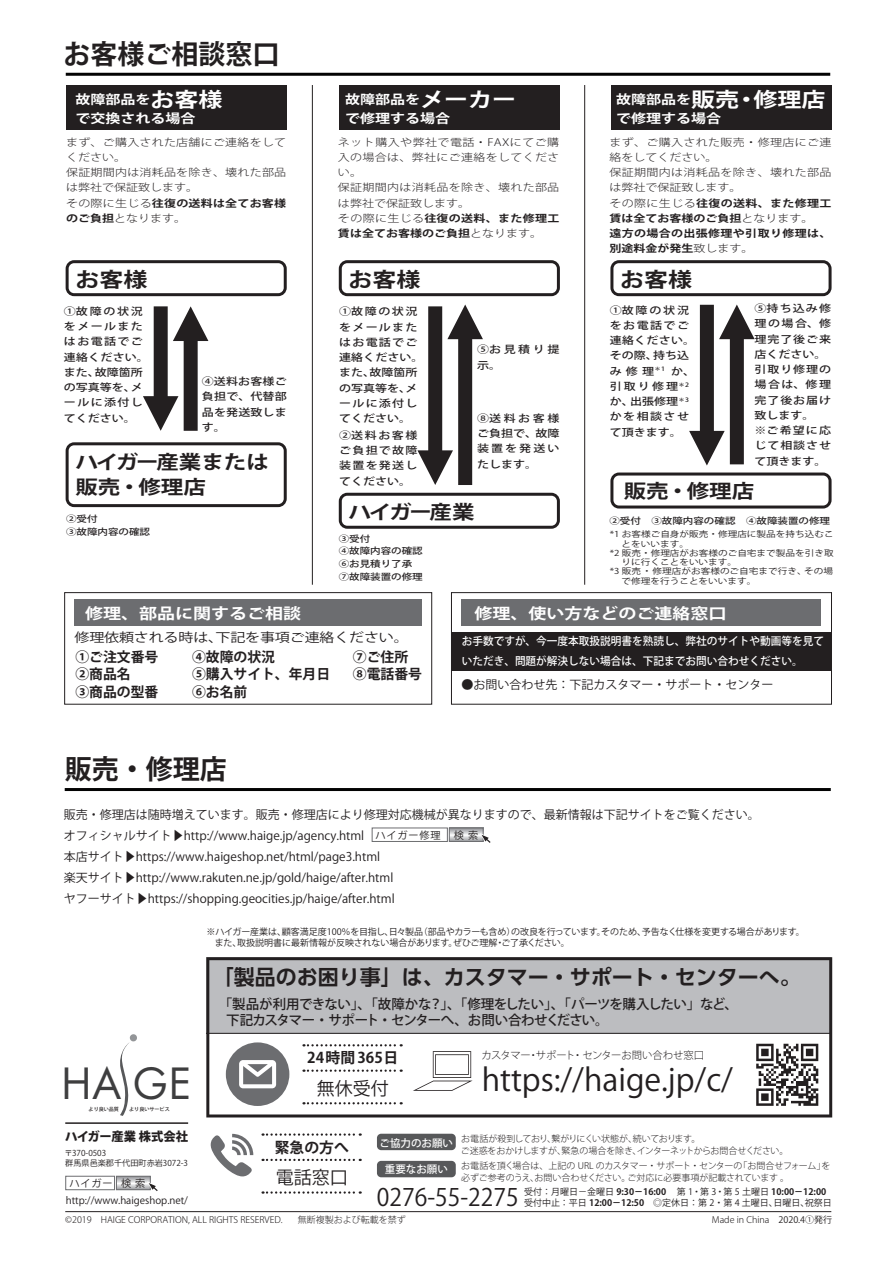
<style>
.page{position:relative;width:893px;height:1263px;background:#fff}
.page>*{position:absolute;margin:0;border:0;box-sizing:border-box;transform-origin:0 0}
.t1{font:47.25px "Futura PT";color:#3e3e3f}
.t2{font:30.75px "Koz Go Pr 6 N";color:#231f20}
.t3{font:700 27px "Koz Go Pr 6 N";color:#231f20}
.t4{font:24px "Koz Go Pr 6 N";color:#231f20;scale:.95 1}
.t5{font:700 21px "UD Shin Go Pro De";color:#231f20}
.t6{font:700 20.25px "Koz Go Pr 6 N";color:#fff;scale:1.18 1}
.t7{font:700 20.25px "Koz Go Pr 6 N";color:#231f20;scale:1.18 1}
.t8{font:700 19.05px/25.3px "Koz Go Pr 6 N";color:#231f20;scale:1.18 1}
.t9{font:18px "Koz Go Pr 6 N";color:#231f20}
.t10{font:700 15.3px "Koz Go Pr 6 N";color:#fff;scale:1.18 1}
.t11{font:700 14.85px "Koz Go Pr 6 N";color:#231f20}
.t12{font:700 13.8px/17.5px "Koz Go Pr 6 N";color:#231f20}
.t13{font:500 13.5px/16.5px "Koz Go Pr 6 N";letter-spacing:-.04em;color:#231f20}
.t14{font:700 12.75px/19px "Koz Go Pr 6 N";color:#fff;scale:1.18 1}
.t15{font:12.75px "Koz Go Pr 6 N";letter-spacing:-.01em;color:#231f20;scale:1.18 1}
.t16{font:800 12.3px "Koz Go Pr 6 N";letter-spacing:-.005em;color:#231f20}
.t17{font:12px/21px "Koz Go Pr 6 N";color:#231f20}
.t18{font:500 10.95px/19.5px "Koz Go Pr 6 N";color:#fff}
.t19{font:500 10.5px "Koz Go Pr 6 N";color:#fff}
.t20{font:300 10.35px "Koz Go Pr 6 N";letter-spacing:-.01em;color:#231f20}
.t21{font:300 10.2px/15.3px "Koz Go Pr 6 N";letter-spacing:.025em;color:#231f20;scale:1.18 1}
.t22{font:500 10.2px/15.3px "Koz Go Pr 6 N";letter-spacing:.075em;color:#231f20;text-align:justify;scale:1.18 1}
.t23{font:500 10.2px/15.3px "Koz Go Pr 6 N";letter-spacing:.125em;color:#231f20;scale:1.18 1}
.t24{font:500 10.2px/15.3px "Koz Go Pr 6 N";letter-spacing:.115em;color:#231f20;scale:1.18 1}
.t25{font:500 10.2px/15.3px "Koz Go Pr 6 N";letter-spacing:.105em;color:#231f20;scale:1.18 1}
.t26{font:10.05px "Koz Go Pr 6 N";letter-spacing:.085em;color:#231f20}
.t27{font:9.9px "Koz Go Pr 6 N";color:#231f20}
.t28{font:9px/10.5px "Koz Go Pr 6 N";color:#231f20}
.t29{font:300 9px/12px "Koz Go Pr 6 N";color:#231f20}
.t30{font:300 9px/12px "Koz Go Pr 6 N";letter-spacing:-.025em;color:#231f20}
.t31{font:500 8.85px/12.8px "Koz Go Pr 6 N";color:#231f20;scale:1.18 1}
.t32{font:8.1px/9.3px "Koz Go Pr 6 N";color:#231f20;scale:1.18 1}
.t33{font:8.1px/9.8px "Koz Go Pr 6 N";color:#231f20}
.t34{font:500 5.1px "Koz Go Pr 6 N";color:#231f20}
.s1{font-size:20.25px}
.s2{font-weight:700}
.s3{font-size:12.75px}
.s4{font-weight:400}
</style>
<div class="page">
<hr style="left:65px;top:788px;width:766px;height:3px;background:#030303">
<hr style="left:66px;top:73px;width:764px;height:3px;background:#030303">
<div style="left:66px;top:85px;width:220px;height:44px;background:#231f20"></div>
<div style="left:339px;top:85px;width:220px;height:44px;background:#231f20"></div>
<div style="left:611px;top:85px;width:220px;height:44px;background:#231f20"></div>
<svg style="left:66px;top:442px;width:221px;height:65px"></svg>
<svg style="left:66px;top:260px;width:221px;height:36px"></svg>
<svg style="left:143px;top:306px;width:65px;height:125px"></svg>
<hr style="left:312px;top:85px;width:1px;height:500px;background:#231f20">
<hr style="left:584px;top:85px;width:1px;height:500px;background:#231f20">
<div style="left:75px;top:599px;width:347px;height:27px;background:#6c6d70"></div>
<div style="left:462px;top:599px;width:359px;height:27px;background:#6c6d70"></div>
<div style="left:451px;top:631px;width:380px;height:39px;background:#231f20"></div>
<svg style="left:417px;top:304px;width:66px;height:181px"></svg>
<svg style="left:339px;top:260px;width:221px;height:36px"></svg>
<svg style="left:339px;top:493px;width:221px;height:36px"></svg>
<svg style="left:689px;top:304px;width:66px;height:161px"></svg>
<svg style="left:610px;top:260px;width:222px;height:36px"></svg>
<svg style="left:610px;top:472px;width:222px;height:36px"></svg>
<div style="left:64px;top:592px;width:368px;height:112px;border:1px solid #231f20"></div>
<div style="left:451px;top:592px;width:381px;height:112px;border:1px solid #231f20"></div>
<div style="left:372px;top:827px;width:76px;height:15px;background:#fff;border:1px solid #6c6d70"></div>
<svg style="left:451px;top:829px;width:30px;height:11px"></svg>
<div style="left:449px;top:827px;width:34px;height:15px;border:1px solid #6c6d70"></div>
<svg style="left:478px;top:831px;width:13px;height:12px"></svg>
<svg style="left:120px;top:1034px;width:17px;height:82px"></svg>
<div style="left:65px;top:1176px;width:50px;height:14px;background:#fff;border:1px solid #6c6d70"></div>
<svg style="left:118px;top:1178px;width:31px;height:10px"></svg>
<div style="left:116px;top:1176px;width:35px;height:14px;border:1px solid #6c6d70"></div>
<svg style="left:145px;top:1180px;width:13px;height:11px"></svg>
<hr style="left:65px;top:1211px;width:766px;height:1px;background:#231f20">
<div style="left:377px;top:1134px;width:79px;height:16px;background:#57585a;border-radius:4px"></div>
<div style="left:377px;top:1161px;width:79px;height:16px;background:#57585a;border-radius:4px"></div>
<svg style="left:263px;top:1133px;width:98px;height:3px"></svg>
<svg style="left:263px;top:1159px;width:98px;height:2px"></svg>
<svg style="left:263px;top:1191px;width:98px;height:3px"></svg>
<svg style="left:206px;top:957px;width:626px;height:160px"></svg>
<svg style="left:210px;top:1134px;width:43px;height:42px"></svg>
<hr style="left:65px;top:1122px;width:123px;height:2px;background:#231f20">
<h3 class="t3" style="left:64px;top:38px;width:217px">お客様ご相談窓口</h3>
<p class="t14" style="left:75px;top:90px;width:126px">故障部品を<span class="s1">お客様</span>で交換される場合</p>
<p class="t21" style="left:66px;top:135px;width:188px">まず、ご購入された店舗にご連絡をしてください。<br>保証期間内は消耗品を除き、壊れた部品は弊社で保証致します。<br>その際に生じる<span class="s2">往復の送料は全てお客様のご負担</span>となります。</p>
<h3 class="t7" style="left:75px;top:268px;width:63px">お客様</h3>
<p class="t24" style="left:64px;top:304px;width:73px">①故障の状況をメールまたはお電話でご連絡ください。また、故障箇所の写真等を、メールに添付してください。</p>
<p class="t22" style="left:202px;top:374px;width:73px">④送料お客様ご負担で、代替部品を発送致します。</p>
<h3 class="t8" style="left:75px;top:449px;width:165px">ハイガー産業または販売・修理店</h3>
<p class="t31" style="left:66px;top:513px;width:73px">②受付<br>③故障内容の確認</p>
<h3 class="t10" style="left:85px;top:605px;width:185px">修理、部品に関するご相談</h3>
<p class="t14" style="left:345px;top:90px;width:146px">故障部品を<span class="s1">メーカー</span>で修理する場合</p>
<p class="t21" style="left:338px;top:135px;width:189px">ネット購入や弊社で電話・FAXにてご購入の場合は、弊社にご連絡をしてください。<br>保証期間内は消耗品を除き、壊れた部品は弊社で保証致します。<br>その際に生じる<span class="s2">往復の送料、また修理工賃は全てお客様のご負担</span>となります。</p>
<h3 class="t7" style="left:349px;top:268px;width:63px">お客様</h3>
<p class="t25" style="left:339px;top:304px;width:73px">①故障の状況をメールまたはお電話でご連絡ください。また、故障箇所の写真等を、メールに添付してください。</p>
<p class="t22" style="left:339px;top:428px;width:68px">②送料お客様ご負担で故障装置を発送してください。</p>
<p class="t22" style="left:477px;top:342px;width:71px">⑤お見積り提示。</p>
<p class="t22" style="left:477px;top:411px;width:71px">⑧送料お客様ご負担で、故障装置を発送いたします。</p>
<h3 class="t8" style="left:349px;top:499px;width:108px">ハイガー産業</h3>
<p class="t31" style="left:339px;top:532px;width:73px">③受付<br>④故障内容の確認<br>⑥お見積り了承<br>⑦故障装置の修理</p>
<h3 class="t6" style="left:616px;top:88px;width:179px"><span class="s3">故障部品を</span>販売・修理店</h3>
<p class="t14" style="left:616px;top:109px;width:90px">で修理する場合</p>
<p class="t21" style="left:609px;top:135px;width:190px">まず、ご購入された販売・修理店にご連絡をしてください。<br>保証期間内は消耗品を除き、壊れた部品は弊社で保証致します。<br>その際に生じる<span class="s2">往復の送料、また修理工賃は全てお客様のご負担</span>となります。<br><span class="s2">遠方の場合の出張修理や引取り修理は、別途料金が発生</span>致します。</p>
<h3 class="t7" style="left:620px;top:268px;width:63px">お客様</h3>
<p class="t23" style="left:610px;top:302px;width:74px">①故障の状況をお電話でご連絡ください。その際、持ち込み修理<sup>＊1</sup> か、引取り修理<sup>＊2</sup>か、出張修理<sup>＊3</sup>かを相談させて頂きます。</p>
<p class="t22" style="left:755px;top:301px;width:66px;text-align:left">⑤持ち込み修理の場合、修理完了後ご来店ください。引取り修理の場合は、修理完了後お届け致します。<br>※ご希望に応じて相談させて頂きます。</p>
<h3 class="t8" style="left:624px;top:479px;width:112px">販売・修理店</h3>
<p class="t31" style="left:609px;top:514px;width:188px">②受付　③故障内容の確認　④故障装置の修理</p>
<p class="t32" style="left:610px;top:530px;width:191px">*1 お客様ご自身が販売・修理店に製品を持ち込むこ　 とをいいます。<br>*2 販売・修理店がお客様のご自宅まで製品を引き取　 りに行くことをいいます。<br>*3 販売・修理店がお客様のご自宅まで行き、その場　 で修理を行うことをいいます。</p>
<h3 class="t10" style="left:474px;top:605px;width:215px">修理、使い方などのご連絡窓口</h3>
<p class="t15" style="left:75px;top:630px;width:285px">修理依頼される時は、下記を事項ご連絡ください。</p>
<h3 class="t12" style="left:75px;top:648px;width:84px">①ご注文番号<br>②商品名<br>③商品の型番</h3>
<h3 class="t12" style="left:192px;top:648px;width:140px">④故障の状況<br>⑤購入サイト、年月日<br>⑥お名前</h3>
<h3 class="t12" style="left:353px;top:648px;width:71px">⑦ご住所<br>⑧電話番号</h3>
<h3 class="t3" style="left:65px;top:754px;width:163px">販売・修理店</h3>
<p class="t18" style="left:462px;top:632px;width:364px">お手数ですが、今一度本取扱説明書を熟読し、弊社のサイトや動画等を見ていただき、問題が解決しない場合は、下記までお問い合わせください。</p>
<p class="t17" style="left:462px;top:674px;width:313px">●お問い合わせ先：下記カスタマー・サポート・センター</p>
<p class="t17" style="left:64px;top:804px;width:698px">販売・修理店は随時増えています。販売・修理店により修理対応機械が異なりますので、最新情報は下記サイトをご覧ください。オフィシャルサイト▶http://www.haige.jp/agency.html<br>本店サイト▶https://www.haigeshop.net/html/page3.html<br>楽天サイト▶http://www.rakuten.ne.jp/gold/haige/after.html<br>ヤフーサイト▶https://shopping.geocities.jp/haige/after.html</p>
<p class="t26" style="left:375px;top:829px;width:67px">ハイガー修理</p>
<p class="t26" style="left:454px;top:829px;width:26px">検 索</p>
<p class="t28" style="left:206px;top:927px;width:600px">※ハイガー産業は、顧客満足度100％を目指し、日々製品（部品やカラーも含め）の改良を行っています。そのため、予告なく仕様を変更する場合があります。　また、取扱説明書に最新情報が反映されない場合があります。ぜひご理解・ご了承ください。</p>
<h3 class="t5" style="left:213px;top:960px;width:589px">「製品のお困り事」は、カスタマー・サポート・センターへ。</h3>
<h1 class="t1" style="left:61px;top:1056px;width:132px">HA GE</h1>
<p class="t34" style="left:89px;top:1106px;width:83px">より良い品質　　より良いサービス</p>
<h3 class="t13" style="left:226px;top:996px;width:513px;text-indent:-8px">「製品が利用できない」、「故障かな？」、「修理をしたい」、「パーツを購入したい」など、下記カスタマー・サポート・センターへ、お問い合わせください。</h3>
<h3 class="t11" style="left:307px;top:1049px;width:93px">24時間365日</h3>
<h3 class="t9" style="left:317px;top:1078px;width:73px">無休受付</h3>
<p class="t20" style="left:481px;top:1050px;width:224px">カスタマー・サポート・ センターお問い合わせ窓口</p>
<h2 class="t2" style="left:482px;top:1062px;width:253px">https://haige.jp/c/</h2>
<p class="t16" style="left:65px;top:1129px;width:124px">ハイガー産業 株式会社</p>
<p class="t30" style="left:461px;top:1132px;width:329px">お電話が殺到しており、繋がりにくい状態が、続いております。<br>ご迷惑をおかけしますが、緊急の場合を除き、インターネットからお問合せください。</p>
<p class="t19" style="left:380px;top:1137px;width:75px">ご協力のお願い</p>
<p class="t19" style="left:385px;top:1163px;width:64px">重要なお願い</p>
<h3 class="t11" style="left:275px;top:1139px;width:76px">緊急の方へ</h3>
<p class="t33" style="left:65px;top:1149px;width:125px">〒370-0503<br>群馬県邑楽郡千代田町赤岩3072-3</p>
<p class="t27" style="left:66px;top:1195px;width:124px">http://www.haigeshop.net/</p>
<p class="t29" style="left:461px;top:1159px;width:371px">お電話を頂く場合は、上記の URL のカスタマー・サポート ・ センターの「お問合せフォーム」を必ずご参考のうえ、お問い合わせください。ご対応に必要事項が記載されています 。</p>
<h3 class="t9" style="left:276px;top:1167px;width:73px">電話窓口</h3>
<p class="t26" style="left:69px;top:1178px;width:78px">ハイガー 検 索</p>
<h3 class="t4" style="left:377px;top:1183px;width:151px">0276-55-2275</h3>
<p class="t28" style="left:524px;top:1187px;width:309px">受付：月曜日－金曜日 <span class="s2">9:30－16:00</span> 第 1・第 3・第 5 土曜日 <span class="s2">10:00－12:00</span>受付中止 ：平日 <span class="s2">12:00－12:50　</span>◎定休日：第 2・第 4 土曜日、日曜日、祝祭日</p>
<p class="t29" style="left:65px;top:1214px;width:219px">©2019　HAIGE CORPORATION, ALL RIGHTS RESERVED.</p>
<p class="t29" style="left:298px;top:1214px;width:109px">無断複製および転載を禁ず</p>
<p class="t29" style="left:712px;top:1214px;width:122px">Made in China　<span class="s4">2020.4①発行</span></p>
</div>
